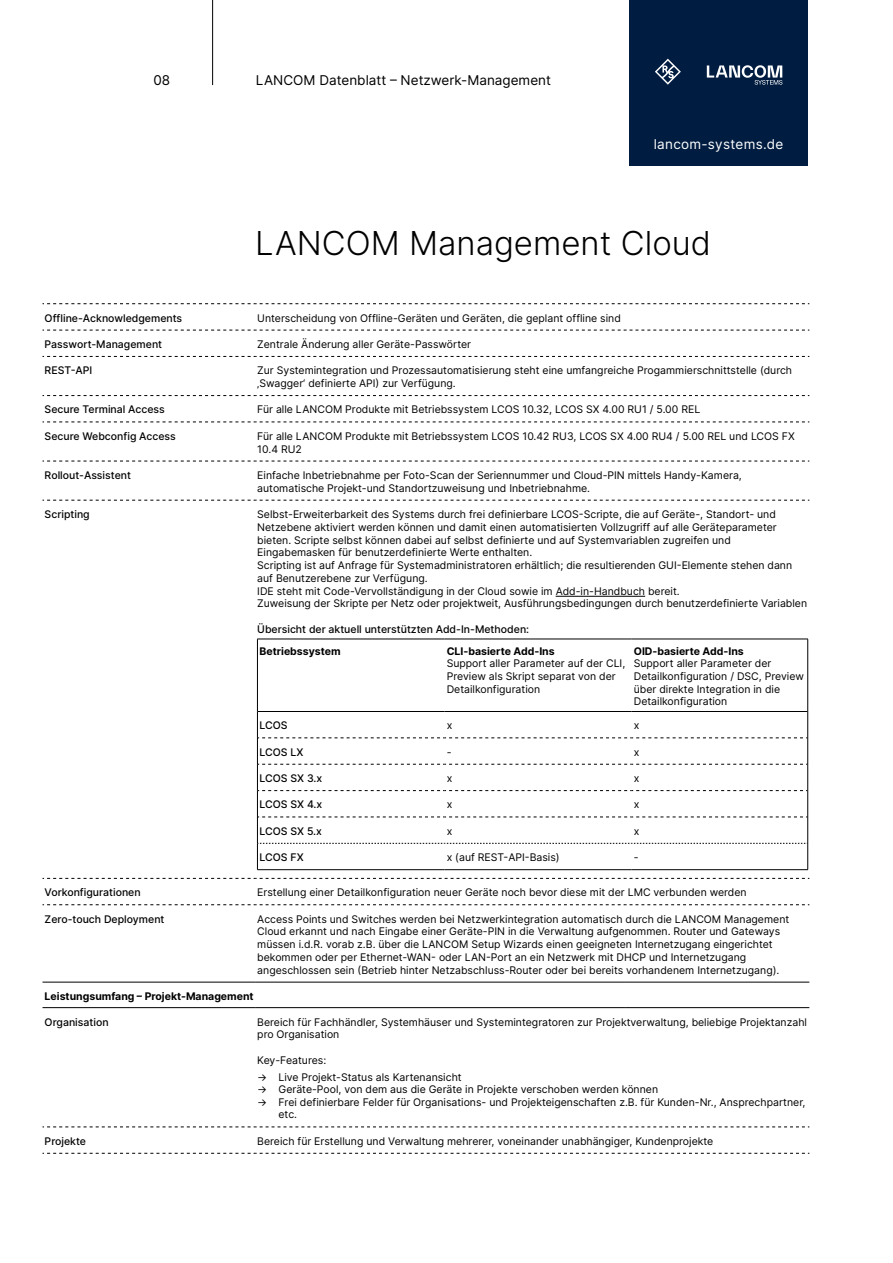
<style>
.page{position:relative;width:893px;height:1263px;background:#fff}
.page>*{position:absolute;margin:0;border:0;box-sizing:border-box;transform-origin:0 0}
.t1{font:300 33px "Inter";color:#000}
.t2{font:13.5px "Inter";color:#000}
.t3{font:13.5px "Inter";letter-spacing:.02em;color:#fff}
.t4{font:10.5px/12.8px "Inter";color:#000}
.t5{font:500 10.5px "Inter";color:#000}
.t6{font:700 10.5px "Inter";color:#000}
</style>
<div class="page">
<div style="left:629px;top:0;width:179px;height:166px;background:#001d41"></div>
<hr style="left:212px;top:0;width:1px;height:85px;background:#000">
<svg style="left:655px;top:59px;width:26px;height:26px"></svg>
<svg style="left:707px;top:65px;width:75px;height:20px"></svg>
<svg style="left:43px;top:303px;width:766px;height:1px"></svg>
<svg style="left:43px;top:330px;width:766px;height:1px"></svg>
<svg style="left:43px;top:395px;width:766px;height:1px"></svg>
<svg style="left:43px;top:422px;width:766px;height:1px"></svg>
<svg style="left:43px;top:461px;width:766px;height:1px"></svg>
<svg style="left:43px;top:356px;width:766px;height:1px"></svg>
<svg style="left:43px;top:500px;width:766px;height:1px"></svg>
<svg style="left:43px;top:904px;width:766px;height:1px"></svg>
<svg style="left:43px;top:878px;width:766px;height:1px"></svg>
<svg style="left:43px;top:1126px;width:766px;height:1px"></svg>
<svg style="left:43px;top:1153px;width:766px;height:1px"></svg>
<hr style="left:43px;top:982px;width:212px;height:1px;background:#000">
<hr style="left:255px;top:982px;width:370px;height:1px;background:#000">
<hr style="left:625px;top:982px;width:184px;height:1px;background:#000">
<hr style="left:43px;top:1007px;width:212px;height:1px;background:#000">
<hr style="left:255px;top:1007px;width:370px;height:1px;background:#000">
<hr style="left:625px;top:1007px;width:184px;height:1px;background:#000">
<hr style="left:556px;top:596px;width:89px;height:1px;background:#000">
<hr style="left:257px;top:639px;width:188px;height:1px;background:#000">
<hr style="left:257px;top:639px;width:1px;height:72px;background:#000">
<hr style="left:445px;top:639px;width:187px;height:1px;background:#000">
<hr style="left:632px;top:639px;width:176px;height:1px;background:#000">
<hr style="left:807px;top:639px;width:1px;height:72px;background:#000">
<hr style="left:257px;top:869px;width:188px;height:1px;background:#000">
<hr style="left:445px;top:869px;width:187px;height:1px;background:#000">
<hr style="left:632px;top:869px;width:176px;height:1px;background:#000">
<svg style="left:257px;top:711px;width:551px;height:158px"></svg>
<p class="t2" style="left:153px;top:70px;width:18px">08</p>
<p class="t2" style="left:256px;top:70px;width:297px">LANCOM Datenblatt – Netzwerk-Management</p>
<p class="t3" style="left:654px;top:134px;width:131px">lancom-systems.de</p>
<h1 class="t1" style="left:255px;top:220px;width:458px">LANCOM Management Cloud</h1>
<p class="t5" style="left:45px;top:310px;width:139px">Offline-Acknowledgements</p>
<p class="t4" style="left:257px;top:311px;width:365px">Unterscheidung von Offline-Geräten und Geräten, die geplant offline sind</p>
<p class="t5" style="left:45px;top:336px;width:119px">Passwort-Management</p>
<p class="t4" style="left:257px;top:337px;width:215px">Zentrale Änderung aller Geräte-Passwörter</p>
<p class="t5" style="left:45px;top:363px;width:49px">REST-API</p>
<p class="t4" style="left:257px;top:364px;width:536px">Zur Systemintegration und Prozessautomatisierung steht eine umfangreiche Progammierschnittstelle (durch ‚Swagger‘ definierte API) zur Verfügung.</p>
<p class="t5" style="left:45px;top:402px;width:122px">Secure Terminal Access</p>
<p class="t4" style="left:257px;top:403px;width:444px">Für alle LANCOM Produkte mit Betriebssystem LCOS 10.32, LCOS SX 4.00 RU1 / 5.00 REL</p>
<p class="t5" style="left:45px;top:428px;width:133px">Secure Webconfig Access</p>
<p class="t4" style="left:257px;top:429px;width:539px">Für alle LANCOM Produkte mit Betriebssystem LCOS 10.42 RU3, LCOS SX 4.00 RU4 / 5.00 REL und LCOS FX<br>10.4 RU2</p>
<p class="t5" style="left:45px;top:467px;width:88px">Rollout-Assistent</p>
<p class="t4" style="left:257px;top:468px;width:486px">Einfache Inbetriebnahme per Foto-Scan der Seriennummer und Cloud-PIN mittels Handy-Kamera, automatische Projekt-und Standortzuweisung und Inbetriebnahme.</p>
<p class="t5" style="left:45px;top:506px;width:47px">Scripting</p>
<p class="t4" style="left:257px;top:508px;width:551px">Selbst-Erweiterbarkeit des Systems durch frei definierbare LCOS-Scripte, die auf Geräte-, Standort- und Netzebene aktiviert werden können und damit einen automatisierten Vollzugriff auf alle Geräteparameter bieten. Scripte selbst können dabei auf selbst definierte und auf Systemvariablen zugreifen und Eingabemasken für benutzerdefinierte Werte enthalten.<br>Scripting ist auf Anfrage für Systemadministratoren erhältlich; die resultierenden GUI-Elemente stehen dann auf Benutzerebene zur Verfügung.<br>IDE steht mit Code-Vervollständigung in der Cloud sowie im Add-in-Handbuch bereit.<br>Zuweisung der Skripte per Netz oder projektweit, Ausführungsbedingungen durch benutzerdefinierte Variablen</p>
<p class="t5" style="left:257px;top:621px;width:273px">Übersicht der aktuell unterstützten Add-In-Methoden:</p>
<p class="t6" style="left:260px;top:643px;width:83px">Betriebssystem</p>
<p class="t6" style="left:447px;top:643px;width:110px">CLI-basierte Add-Ins</p>
<p class="t4" style="left:447px;top:657px;width:180px">Support aller Parameter auf der CLI,<br>Preview als Skript separat von der<br>Detailkonfiguration</p>
<p class="t6" style="left:634px;top:643px;width:112px">OID-basierte Add-Ins</p>
<p class="t4" style="left:634px;top:657px;width:172px">Support aller Parameter der<br>Detailkonfiguration / DSC, Preview über direkte Integration in die<br>Detailkonfiguration</p>
<p class="t5" style="left:260px;top:718px;width:30px">LCOS</p>
<p class="t4" style="left:447px;top:719px;width:7px">x</p>
<p class="t4" style="left:634px;top:719px;width:7px">x</p>
<p class="t5" style="left:260px;top:744px;width:45px">LCOS LX</p>
<p class="t4" style="left:447px;top:745px;width:6px">-</p>
<p class="t4" style="left:634px;top:745px;width:7px">x</p>
<p class="t5" style="left:260px;top:770px;width:64px">LCOS SX 3.x</p>
<p class="t4" style="left:447px;top:772px;width:7px">x</p>
<p class="t4" style="left:634px;top:772px;width:7px">x</p>
<p class="t5" style="left:260px;top:797px;width:64px">LCOS SX 4.x</p>
<p class="t4" style="left:447px;top:798px;width:7px">x</p>
<p class="t4" style="left:634px;top:798px;width:7px">x</p>
<p class="t5" style="left:260px;top:823px;width:64px">LCOS SX 5.x</p>
<p class="t4" style="left:447px;top:824px;width:7px">x</p>
<p class="t4" style="left:634px;top:824px;width:7px">x</p>
<p class="t5" style="left:260px;top:850px;width:46px">LCOS FX</p>
<p class="t4" style="left:447px;top:851px;width:115px">x (auf REST-API-Basis)</p>
<p class="t4" style="left:634px;top:851px;width:6px">-</p>
<p class="t5" style="left:45px;top:885px;width:98px">Vorkonfigurationen</p>
<p class="t4" style="left:257px;top:886px;width:491px">Erstellung einer Detailkonfiguration neuer Geräte noch bevor diese mit der LMC verbunden werden</p>
<p class="t5" style="left:45px;top:911px;width:121px">Zero-touch Deployment</p>
<p class="t4" style="left:257px;top:912px;width:533px">Access Points und Switches werden bei Netzwerkintegration automatisch durch die LANCOM Management Cloud erkannt und nach Eingabe einer Geräte-PIN in die Verwaltung aufgenommen. Router und Gateways müssen i.d.R. vorab z.B. über die LANCOM Setup Wizards einen geeigneten Internetzugang eingerichtet bekommen oder per Ethernet-WAN- oder LAN-Port an ein Netzwerk mit DHCP und Internetzugang angeschlossen sein (Betrieb hinter Netzabschluss-Router oder bei bereits vorhandenem Internetzugang).</p>
<p class="t6" style="left:45px;top:988px;width:211px">Leistungsumfang – Projekt-Management</p>
<p class="t5" style="left:45px;top:1014px;width:65px">Organisation</p>
<p class="t4" style="left:257px;top:1015px;width:551px">Bereich für Fachhändler, Systemhäuser und Systemintegratoren zur Projektverwaltung, beliebige Projektanzahl pro Organisation</p>
<p class="t4" style="left:257px;top:1053px;width:70px">Key-Features:</p>
<p class="t4" style="left:257px;top:1070px;width:206px">→ Live Projekt-Status als Kartenansicht</p>
<p class="t4" style="left:257px;top:1083px;width:402px">→ Geräte-Pool, von dem aus die Geräte in Projekte verschoben werden können</p>
<p class="t4" style="left:279px;top:1095px;width:528px;text-indent:-21px">→ Frei definierbare Felder für Organisations- und Projekteigenschaften z.B. für Kunden-Nr., Ansprechpartner, etc.</p>
<p class="t5" style="left:45px;top:1133px;width:43px">Projekte</p>
<p class="t4" style="left:257px;top:1134px;width:458px">Bereich für Erstellung und Verwaltung mehrerer, voneinander unabhängiger, Kundenprojekte</p>
</div>
